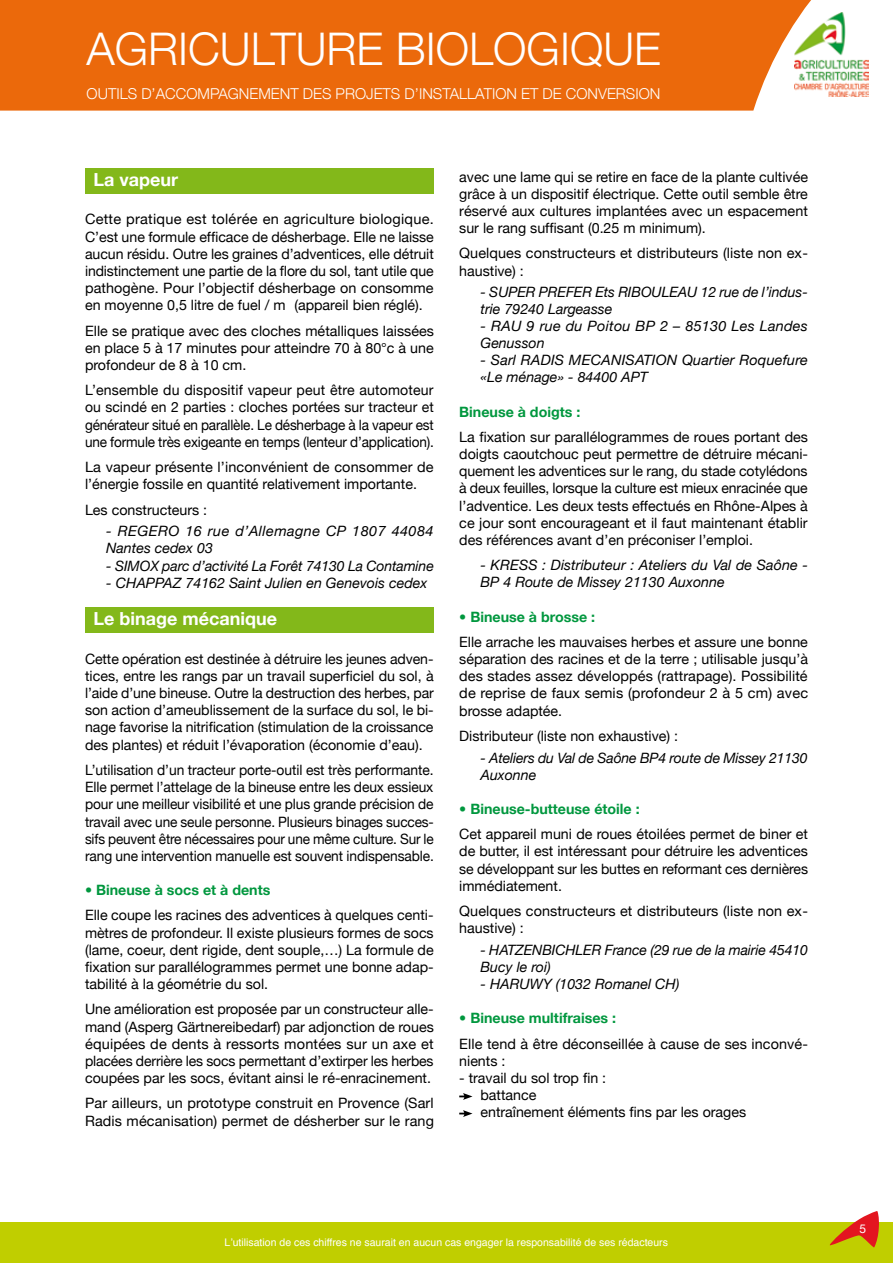
<style>
.page{position:relative;width:893px;height:1263px;background:#fff}
.page>*{position:absolute;margin:0;border:0;box-sizing:border-box;transform-origin:0 0}
.t1{font:300 45px "Helvetica Neue";color:#fff}
.t2{font:700 18px "Helvetica Neue";color:#fff}
.t3{font:300 15px "Helvetica Neue";color:#fff}
.t4{font:14.25px/17.1px "Helvetica Neue";color:#000;text-align:justify}
.t5{font:italic 14.25px/17.1px "Helvetica Neue";color:#000}
.t6{font:700 14.25px "Helvetica Neue";color:#00973e}
.t7{font:italic 14.25px/17.1px "Helvetica Neue";letter-spacing:.03em;color:#000}
.t8{font:12px "Helvetica Neue";color:#fff}
.t9{font:10.5px "Helvetica";color:#fff}
</style>
<div class="page">
<img style="left:839px;top:13px;width:29px;height:83px">
<svg style="left:0;top:0;width:839px;height:111px;fill:#eb690b"></svg>
<div style="left:0;top:1222px;width:893px;height:41px;background:#c0ce00"></div>
<svg style="left:830px;top:1211px;width:49px;height:36px"></svg>
<div style="left:85px;top:168px;width:349px;height:25px;background:#83b81a"></div>
<div style="left:85px;top:608px;width:349px;height:25px;background:#83b81a"></div>
<svg style="left:459px;top:1093px;width:13px;height:7px"></svg>
<svg style="left:459px;top:1110px;width:13px;height:7px"></svg>
<h1 class="t1" style="left:86px;top:22px;width:576px">AGRICULTURE BIOLOGIQUE</h1>
<p class="t3" style="left:87px;top:85px;width:575px">OUTILS D’ACCOMPAGNEMENT DES PROJETS D’INSTALLATION ET DE CONVERSION</p>
<p class="t2" style="left:94px;top:168px;width:86px">La vapeur</p>
<p class="t4" style="left:85px;top:211px;width:350px">Cette pratique est tolérée en agriculture biologique.<br>C’est une formule efficace de désherbage. Elle ne laisse aucun résidu. Outre les graines d’adventices, elle détruit indistinctement une partie de la flore du sol, tant utile que pathogène. Pour l’objectif désherbage on consomme en moyenne 0,5 litre de fuel / m² (appareil bien réglé).</p>
<p class="t4" style="left:85px;top:322px;width:350px">Elle se pratique avec des cloches métalliques laissées en place 5 à 17 minutes pour atteindre 70 à 80°c à une profondeur de 8 à 10 cm.</p>
<p class="t4" style="left:85px;top:381px;width:350px">L’ensemble du dispositif vapeur peut être automoteur ou scindé en 2 parties : cloches portées sur tracteur et générateur situé en parallèle. Le désherbage à la vapeur est une formule très exigeante en temps (lenteur d’application).</p>
<p class="t4" style="left:85px;top:458px;width:350px">La vapeur présente l’inconvénient de consommer de l’énergie fossile en quantité relativement importante.</p>
<p class="t4" style="left:85px;top:501px;width:124px">Les constructeurs :</p>
<p class="t7" style="left:106px;top:522px;width:329px">- REGERO 16 rue d’Allemagne CP 1807 44084<br>Nantes cedex 03</p>
<p class="t5" style="left:106px;top:557px;width:329px">- SIMOX parc d’activité La Forêt 74130 La Contamine</p>
<p class="t5" style="left:106px;top:574px;width:322px">- CHAPPAZ 74162 Saint Julien en Genevois cedex</p>
<p class="t2" style="left:94px;top:608px;width:185px">Le binage mécanique</p>
<p class="t4" style="left:85px;top:650px;width:350px">Cette opération est destinée à détruire les jeunes adven&shy;tices, entre les rangs par un travail superficiel du sol, à l’aide d’une bineuse. Outre la destruction des herbes, par son action d’ameublissement de la surface du sol, le bi&shy;nage favorise la nitrification (stimulation de la croissance des plantes) et réduit l’évaporation (économie d’eau).</p>
<p class="t4" style="left:85px;top:761px;width:350px">L’utilisation d’un tracteur porte-outil est très performante.<br>Elle permet l’attelage de la bineuse entre les deux essieux pour une meilleur visibilité et une plus grande précision de travail avec une seule personne. Plusieurs binages succes&shy;sifs peuvent être nécessaires pour une même culture. Sur le rang une intervention manuelle est souvent indispensable.</p>
<p class="t6" style="left:85px;top:881px;width:187px">• Bineuse à socs et à dents</p>
<p class="t4" style="left:85px;top:906px;width:350px">Elle coupe les racines des adventices à quelques centi&shy;mètres de profondeur. Il existe plusieurs formes de socs (lame, coeur, dent rigide, dent souple,…) La formule de fixation sur parallélogrammes permet une bonne adap&shy;tabilité à la géométrie du sol.</p>
<p class="t4" style="left:85px;top:1001px;width:350px">Une amélioration est proposée par un constructeur alle&shy;mand (Asperg Gärtnereibedarf) par adjonction de roues équipées de dents à ressorts montées sur un axe et placées derrière les socs permettant d’extirper les herbes coupées par les socs, évitant ainsi le ré-enracinement.</p>
<p class="t4" style="left:85px;top:1095px;width:350px">Par ailleurs, un prototype construit en Provence (Sarl<br>Radis mécanisation) permet de désherber sur le rang</p>
<p class="t4" style="left:459px;top:168px;width:350px">avec une lame qui se retire en face de la plante cultivée grâce à un dispositif électrique. Cette outil semble être réservé aux cultures implantées avec un espacement sur le rang suffisant (0.25 m minimum).</p>
<p class="t4" style="left:459px;top:245px;width:350px">Quelques constructeurs et distributeurs (liste non ex&shy;haustive) :</p>
<p class="t5" style="left:480px;top:283px;width:329px">- SUPER PREFER Ets RIBOULEAU 12 rue de l’indus&shy;trie 79240 Largeasse</p>
<p class="t5" style="left:480px;top:317px;width:329px">- RAU 9 rue du Poitou BP 2 – 85130 Les Landes<br>Genusson</p>
<p class="t5" style="left:480px;top:351px;width:329px">- Sarl RADIS MECANISATION Quartier Roquefure «Le ménage» - 84400 APT</p>
<p class="t6" style="left:459px;top:403px;width:123px">Bineuse à doigts :</p>
<p class="t4" style="left:459px;top:428px;width:350px">La fixation sur parallélogrammes de roues portant des doigts caoutchouc peut permettre de détruire mécani&shy;quement les adventices sur le rang, du stade cotylédons à deux feuilles, lorsque la culture est mieux enracinée que l’adventice. Les deux tests effectués en Rhône-Alpes à ce jour sont encourageant et il faut maintenant établir des références avant d’en préconiser l’emploi.</p>
<p class="t5" style="left:480px;top:556px;width:329px">- KRESS : Distributeur : Ateliers du Val de Saône -<br>BP 4 Route de Missey 21130 Auxonne</p>
<p class="t6" style="left:459px;top:608px;width:137px">• Bineuse à brosse :</p>
<p class="t4" style="left:459px;top:633px;width:350px">Elle arrache les mauvaises herbes et assure une bonne séparation des racines et de la terre ; utilisable jusqu’à des stades assez développés (rattrapage). Possibilité de reprise de faux semis (profondeur 2 à 5 cm) avec brosse adaptée.</p>
<p class="t4" style="left:459px;top:727px;width:220px">Distributeur (liste non exhaustive) :</p>
<p class="t5" style="left:480px;top:749px;width:329px">- Ateliers du Val de Saône BP4 route de Missey 21130<br>Auxonne</p>
<p class="t6" style="left:459px;top:800px;width:182px">• Bineuse-butteuse étoile :</p>
<p class="t4" style="left:459px;top:825px;width:350px">Cet appareil muni de roues étoilées permet de biner et de butter, il est intéressant pour détruire les adventices se développant sur les buttes en reformant ces dernières immédiatement.</p>
<p class="t4" style="left:459px;top:902px;width:350px">Quelques constructeurs et distributeurs (liste non ex&shy;haustive) :</p>
<p class="t5" style="left:480px;top:941px;width:329px">- HATZENBICHLER France (29 rue de la mairie 45410<br>Bucy le roi)</p>
<p class="t5" style="left:480px;top:975px;width:201px">- HARUWY (1032 Romanel CH)</p>
<p class="t6" style="left:459px;top:1009px;width:158px">• Bineuse multifraises :</p>
<p class="t4" style="left:459px;top:1035px;width:350px">Elle tend à être déconseillée à cause de ses inconvé&shy;nients :</p>
<p class="t4" style="left:480px;top:1069px;width:267px;text-align:left;text-indent:-21px">- travail du sol trop fin :<br>battance<br>entraînement éléments fins par les orages</p>
<p class="t9" style="left:225px;top:1234px;width:445px">L’utilisation de ces chiffres ne saurait en aucun cas engager la responsabilité de ses rédacteurs</p>
<p class="t8" style="left:859px;top:1221px;width:8px">5</p>
</div>
